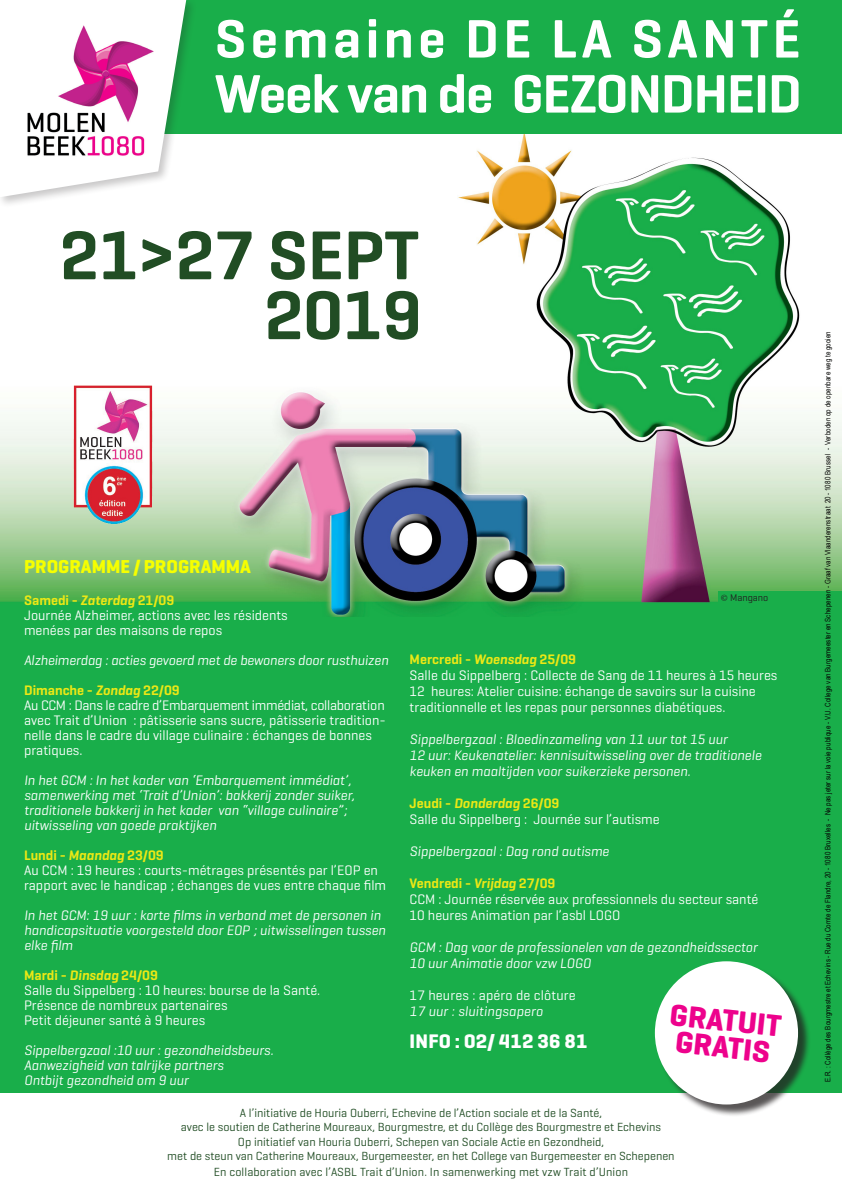
<style>
.page{position:relative;width:842px;height:1191px;background:#fff}
.page>*{position:absolute;margin:0;border:0;box-sizing:border-box;transform-origin:0 0}
.t1{font:600 70.2px/59.9px "Geogrotesque";color:#214d24;text-align:right}
.t2{font:600 55px/55px "Geogrotesque";letter-spacing:-.02em;color:#fff}
.t3{font:700 31px/27px "Geogrotesque";color:#ed028c}
.t4{font:700 20px "Geogrotesque";letter-spacing:.01em;color:#fff}
.t5{font:700 19px "Geogrotesque";color:#f6ff00}
.t6{font:14px/15px "Geogrotesque";color:#fff}
.t7{font:italic 14px/15px "Geogrotesque";color:#fff}
.t8{font:12px/14.4px "Geogrotesque";color:#214d24;text-align:center}
.t9{font:10px "Geogrotesque";color:#231f20}
.t10{font:7.5px "Arial Narrow";letter-spacing:.015em;color:#040503}
.s1{font-weight:600;color:#ece815}
.s2{font-weight:600;font-style:italic;color:#ece815}
.s3{font-weight:600;font-style:normal;color:#ece815}
.s4{font-family:"Minion Pro"}
</style>
<div class="page">
<img style="left:0;top:133px;width:842px;height:484px">
<div style="left:0;top:0;width:842px;height:133px;background:#19ae4a"></div>
<div style="left:0;top:617px;width:842px;height:572px;background:#19ae4a"></div>
<div style="left:0;top:1093px;width:842px;height:98px;background:#fff"></div>
<div style="left:0;top:135px;width:439px;height:218px;background:#fff"></div>
<div style="left:0;top:0;width:197px;height:208px;background:#231f20;opacity:.25"></div>
<svg style="left:0;top:0;width:186px;height:197px"></svg>
<img style="left:24px;top:25px;width:132px;height:131px">
<div style="left:719px;top:591px;width:123px;height:17px;background:#19ae4a"></div>
<img style="left:72px;top:380px;width:81px;height:148px">
<div style="left:656px;top:962px;width:154px;height:155px;background:#231f20;opacity:.75"></div>
<div style="left:655px;top:961px;width:143px;height:143px;background:#fff;border-radius:50%"></div>
<h2 class="t2" style="left:215px;top:11px;width:588px">Semaine DE LA SANTÉ<br>Week van de GEZONDHEID</h2>
<h1 class="t1" style="left:59px;top:225px;width:364px">21&gt;27 SEPT<br>2019</h1>
<h3 class="t5" style="left:24px;top:554px;width:228px">PROGRAMME / PROGRAMMA</h3>
<p class="t6" style="left:24px;top:592px;width:265px"><span class="s1">Samedi -</span> <span class="s2">Zaterdag</span> <span class="s1">21/09<br></span>Journée Alzheimer, actions avec les résidents menées par des maisons de repos</p>
<p class="t7" style="left:24px;top:644px;width:366px;line-height:30px">Alzheimerdag : acties gevoerd met de bewoners door rusthuizen<br><span class="s3">Dimanche -</span> <span class="s1">Zondag</span> <span class="s3">22/09</span></p>
<p class="t6" style="left:24px;top:697px;width:363px">Au CCM : Dans le cadre d’Embarquement immédiat, collaboration avec Trait d’Union : pâtisserie sans sucre, pâtisserie tradition&shy;nelle dans le cadre du village culinaire : échanges de bonnes pratiques.</p>
<p class="t7" style="left:24px;top:772px;width:332px">In het GCM : In het kader van ‘Embarquement immédiat’, samenwerking met ‘Trait d’Union’: bakkerij zonder suiker, traditionele bakkerij in het kader van “village culinaire”; uitwisseling van goede praktijken</p>
<p class="t6" style="left:24px;top:847px;width:364px"><span class="s1">Lundi -</span> <span class="s2">Maandag</span> <span class="s1">23/09<br></span>Au CCM : 19 heures : courts-métrages présentés par l’EOP en rapport avec le handicap ; échanges de vues entre chaque film</p>
<p class="t7" style="left:24px;top:907px;width:363px">In het GCM: 19 uur : korte films in verband met de personen in handicapsituatie voorgesteld door EOP ; uitwisselingen tussen elke film</p>
<p class="t6" style="left:24px;top:967px;width:298px"><span class="s1">Mardi -</span> <span class="s2">Dinsdag</span> <span class="s1">24/09<br></span>Salle du Sippelberg : 10 heures: bourse de la Santé.<br>Présence de nombreux partenaires<br>Petit déjeuner santé à 9 heures</p>
<p class="t7" style="left:24px;top:1042px;width:251px">Sippelbergzaal :10 uur : gezondheidsbeurs.<br>Aanwezigheid van talrijke partners<br>Ontbijt gezondheid om 9 uur</p>
<p class="t9" style="left:721px;top:591px;width:49px"><span class="s4">©</span> Mangano</p>
<p class="t6" style="left:410px;top:650px;width:369px;line-height:16px"><span class="s1">Mercredi -</span> <span class="s2">Woensdag</span> <span class="s1">25/09<br></span>Salle du Sippelberg : Collecte de Sang de 11 heures à 15 heures 12 heures: Atelier cuisine: échange de savoirs sur la cuisine traditionnelle et les repas pour personnes diabétiques.</p>
<p class="t7" style="left:410px;top:730px;width:353px;line-height:16px">Sippelbergzaal : Bloedinzameling van 11 uur tot 15 uur<br>12 uur: Keukenatelier: kennisuitwisseling over de traditionele keuken en maaltijden voor suikerzieke personen.</p>
<p class="t6" style="left:410px;top:794px;width:251px;line-height:16px"><span class="s1">Jeudi -</span> <span class="s2">Donderdag</span> <span class="s1">26/09<br></span>Salle du Sippelberg : Journée sur l’autisme</p>
<p class="t7" style="left:410px;top:843px;width:201px">Sippelbergzaal : Dag rond autisme</p>
<p class="t6" style="left:410px;top:874px;width:350px;line-height:16px"><span class="s1">Vendredi -</span> <span class="s2">Vrijdag</span> <span class="s1">27/09<br></span>CCM : Journée réservée aux professionnels du secteur santé<br>10 heures Animation par l’asbl LOGO</p>
<p class="t7" style="left:410px;top:938px;width:349px;line-height:16px">GCM : Dag voor de professionelen van de gezondheidssector<br>10 uur Animatie door vzw LOGO</p>
<p class="t6" style="left:410px;top:987px;width:168px">17 heures : apéro de clôture</p>
<p class="t7" style="left:410px;top:1003px;width:135px">17 uur : sluitingsapero</p>
<h3 class="t4" style="left:410px;top:1028px;width:179px">INFO : 02/ 412 36 81</h3>
<h3 class="t3" style="left:671px;top:1000px;width:113px;rotate:6deg">GRATUIT<br>GRATIS</h3>
<p class="t8" style="left:167px;top:1105px;width:509px">A l’initiative de Houria Ouberri, Echevine de l’Action sociale et de la Santé,<br>avec le soutien de Catherine Moureaux, Bourgmestre, et du Collège des Bourgmestre et Echevins<br>Op initiatief van Houria Ouberri, Schepen van Sociale Actie en Gezondheid,<br>met de steun van Catherine Moureaux, Burgemeester, en het College van Burgemeester en Schepenen</p>
<p class="t8" style="left:214px;top:1164px;width:416px">En collaboration avec l’ASBL Trait d’Union. In samenwerking met vzw Trait d’Union</p>
<p class="t10" style="left:822px;top:1082px;width:752px;rotate:-90deg">E.R. : Collège des Bourgmestre et Echevins - Rue du Comte de Flandre, 20 - 1080 Bruxelles - Ne pas jeter sur la voie publique - V.U. College van Burgemeester en Schepenen - Graaf van Vlaanderenstraat 20 - 1080 Brussel - Verboden op de openbare weg te gooien</p>
</div>
